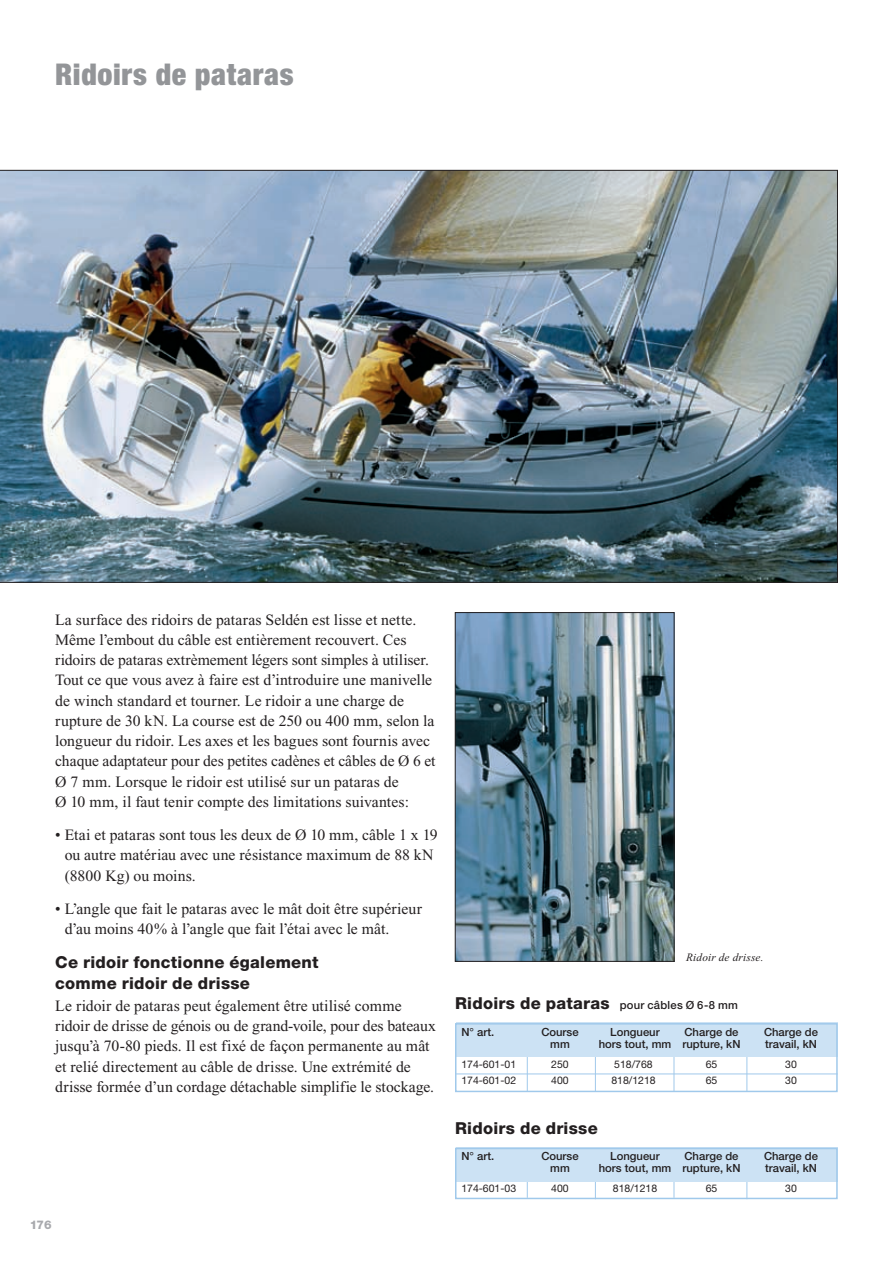
<style>
.page{position:relative;width:893px;height:1263px;background:#fff}
.page>*{position:absolute;margin:0;border:0;box-sizing:border-box;transform-origin:0 0}
.t1{font:900 condensed 30px "Helvetica Neue LT Pro";letter-spacing:.02em;color:#939598}
.t2{font:800 16.5px/21px "Helvetica Neue LT Pro";letter-spacing:.015em;color:#231f20}
.t3{font:15.75px/20.2px "Times New Roman";color:#231f20}
.t4{font:800 12px "Helvetica Neue LT Pro";color:#a8a9ad}
.t5{font:500 11.25px "Helvetica Neue LT Pro";color:#231f20}
.t6{font:italic 11.25px "Times New Roman";letter-spacing:.015em;color:#231f20}
.t7{font:10.5px "Helvetica Neue LT Pro";color:#231f20}
.s1{font-weight:500;font-size:11.25px}
</style>
<div class="page">
<img style="left:457px;top:614px;width:215px;height:345px">
<div style="left:455px;top:612px;width:219px;height:349px;border:1px solid #231f20"></div>
<img style="left:0;top:170px;width:838px;height:413px">
<hr style="left:595px;top:1040px;width:1px;height:51px;background:#a0c9eb">
<hr style="left:527px;top:1046px;width:1px;height:45px;background:#a0c9eb">
<hr style="left:747px;top:1043px;width:1px;height:48px;background:#a0c9eb">
<hr style="left:674px;top:1040px;width:1px;height:51px;background:#a0c9eb">
<div style="left:456px;top:1023px;width:382px;height:34px;background:#cce2f4"></div>
<hr style="left:456px;top:1074px;width:382px;height:1px;background:#a0c9eb">
<div style="left:455px;top:1023px;width:383px;height:69px;border:2px solid #a0c9eb"></div>
<hr style="left:595px;top:1165px;width:1px;height:34px;background:#a0c9eb">
<svg style="left:527px;top:1181px;width:1px;height:15px"></svg>
<hr style="left:747px;top:1168px;width:1px;height:31px;background:#a0c9eb">
<hr style="left:674px;top:1165px;width:1px;height:33px;background:#a0c9eb">
<div style="left:456px;top:1147px;width:382px;height:34px;background:#cce2f4"></div>
<div style="left:455px;top:1148px;width:383px;height:51px;border:2px solid #a0c9eb"></div>
<h1 class="t1" style="left:55px;top:56px;width:240px">Ridoirs de pataras</h1>
<p class="t3" style="left:55px;top:609px;width:382px">La surface des ridoirs de pataras Seldén est lisse et nette.<br>Même l’embout du câble est entièrement recouvert. Ces ridoirs de pataras extrèmement légers sont simples à utiliser.<br>Tout ce que vous avez à faire est d’introduire une manivelle de winch standard et tourner. Le ridoir a une charge de rupture de 30 kN. La course est de 250 ou 400 mm, selon la longueur du ridoir. Les axes et les bagues sont fournis avec chaque adaptateur pour des petites cadènes et câbles de Ø 6 et Ø 7 mm. Lorsque le ridoir est utilisé sur un pataras de<br>Ø 10 mm, il faut tenir compte des limitations suivantes:</p>
<p class="t3" style="left:65px;top:825px;width:375px;text-indent:-9px">• Etai et pataras sont tous les deux de Ø 10 mm, câble 1 x 19 ou autre matériau avec une résistance maximum de 88 kN (8800 Kg) ou moins.</p>
<p class="t3" style="left:65px;top:898px;width:359px;text-indent:-9px">• L’angle que fait le pataras avec le mât doit être supérieur d’au moins 40% à l’angle que fait l’étai avec le mât.</p>
<p class="t2" style="left:55px;top:951px;width:265px">Ce ridoir fonctionne également comme ridoir de drisse</p>
<p class="t3" style="left:55px;top:995px;width:382px">Le ridoir de pataras peut également être utilisé comme ridoir de drisse de génois ou de grand-voile, pour des bateaux jusqu’à 70-80 pieds. Il est fixé de façon permanente au mât et relié directement au câble de drisse. Une extrémité de drisse formée d’un cordage détachable simplifie le stockage.</p>
<p class="t4" style="left:30px;top:1217px;width:23px">176</p>
<p class="t6" style="left:686px;top:951px;width:79px">Ridoir de drisse.</p>
<p class="t2" style="left:455px;top:993px;width:284px">Ridoirs de pataras <span class="s1">pour câbles Ø 6-8 mm</span></p>
<p class="t5" style="left:461px;top:1025px;width:34px">N° art.</p>
<p class="t5" style="left:541px;top:1025px;width:39px">Course</p>
<p class="t5" style="left:610px;top:1025px;width:51px">Longueur</p>
<p class="t5" style="left:684px;top:1025px;width:55px">Charge de</p>
<p class="t5" style="left:764px;top:1025px;width:55px">Charge de</p>
<p class="t5" style="left:550px;top:1037px;width:21px">mm</p>
<p class="t5" style="left:599px;top:1037px;width:143px">hors tout, mm rupture, kN</p>
<p class="t5" style="left:765px;top:1037px;width:53px">travail, kN</p>
<p class="t7" style="left:461px;top:1057px;width:56px">174-601-01</p>
<p class="t7" style="left:551px;top:1057px;width:19px">250</p>
<p class="t7" style="left:614px;top:1057px;width:40px">518/768</p>
<p class="t7" style="left:706px;top:1057px;width:13px">65</p>
<p class="t7" style="left:785px;top:1057px;width:13px">30</p>
<p class="t7" style="left:461px;top:1074px;width:56px">174-601-02</p>
<p class="t7" style="left:551px;top:1074px;width:19px">400</p>
<p class="t7" style="left:611px;top:1074px;width:46px">818/1218</p>
<p class="t7" style="left:706px;top:1074px;width:13px">65</p>
<p class="t7" style="left:785px;top:1074px;width:13px">30</p>
<p class="t2" style="left:455px;top:1117px;width:144px">Ridoirs de drisse</p>
<p class="t5" style="left:461px;top:1149px;width:34px">N° art.</p>
<p class="t5" style="left:541px;top:1149px;width:39px">Course</p>
<p class="t5" style="left:610px;top:1149px;width:51px">Longueur</p>
<p class="t5" style="left:684px;top:1149px;width:55px">Charge de</p>
<p class="t5" style="left:764px;top:1149px;width:55px">Charge de</p>
<p class="t5" style="left:550px;top:1161px;width:21px">mm</p>
<p class="t5" style="left:599px;top:1161px;width:143px">hors tout, mm rupture, kN</p>
<p class="t5" style="left:765px;top:1161px;width:53px">travail, kN</p>
<p class="t7" style="left:461px;top:1182px;width:56px">174-601-03</p>
<p class="t7" style="left:551px;top:1182px;width:19px">400</p>
<p class="t7" style="left:613px;top:1182px;width:46px">818/1218</p>
<p class="t7" style="left:706px;top:1182px;width:13px">65</p>
<p class="t7" style="left:785px;top:1182px;width:13px">30</p>
</div>
